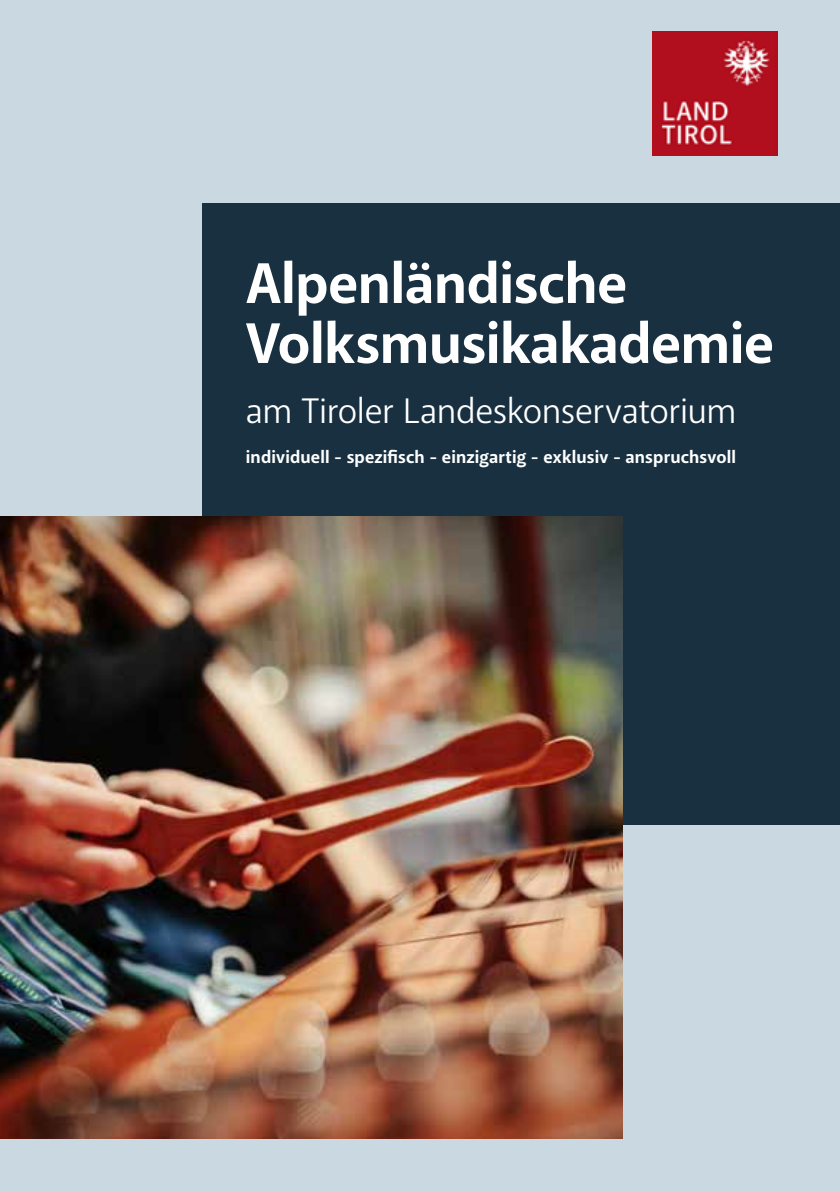
<style>
.page{position:relative;width:840px;height:1191px;background:#fff}
.page>*{position:absolute;margin:0;border:0;box-sizing:border-box;transform-origin:0 0}
.t1{font:700 58px/60px "Akagi Pro";letter-spacing:-.01em;color:#fff}
.t2{font:36px "Akagi Pro";letter-spacing:-.01em;color:#fff}
.t3{font:700 18px "Akagi Pro";letter-spacing:.01em;color:#fff}
</style>
<div class="page">
<div style="left:0;top:0;width:839px;height:1191px;background:#c9d8e1"></div>
<img style="left:652px;top:31px;width:125px;height:125px">
<div style="left:202px;top:203px;width:637px;height:621px;background:#183040"></div>
<img style="left:0;top:516px;width:622px;height:622px">
<h1 class="t1" style="left:246px;top:255px;width:529px">Alpenländische<br>Volksmusikakademie</h1>
<h2 class="t2" style="left:246px;top:389px;width:492px">am Tiroler Landeskonservatorium</h2>
<p class="t3" style="left:246px;top:446px;width:491px">individuell - spezifisch - einzigartig - exklusiv - anspruchsvoll</p>
</div>
